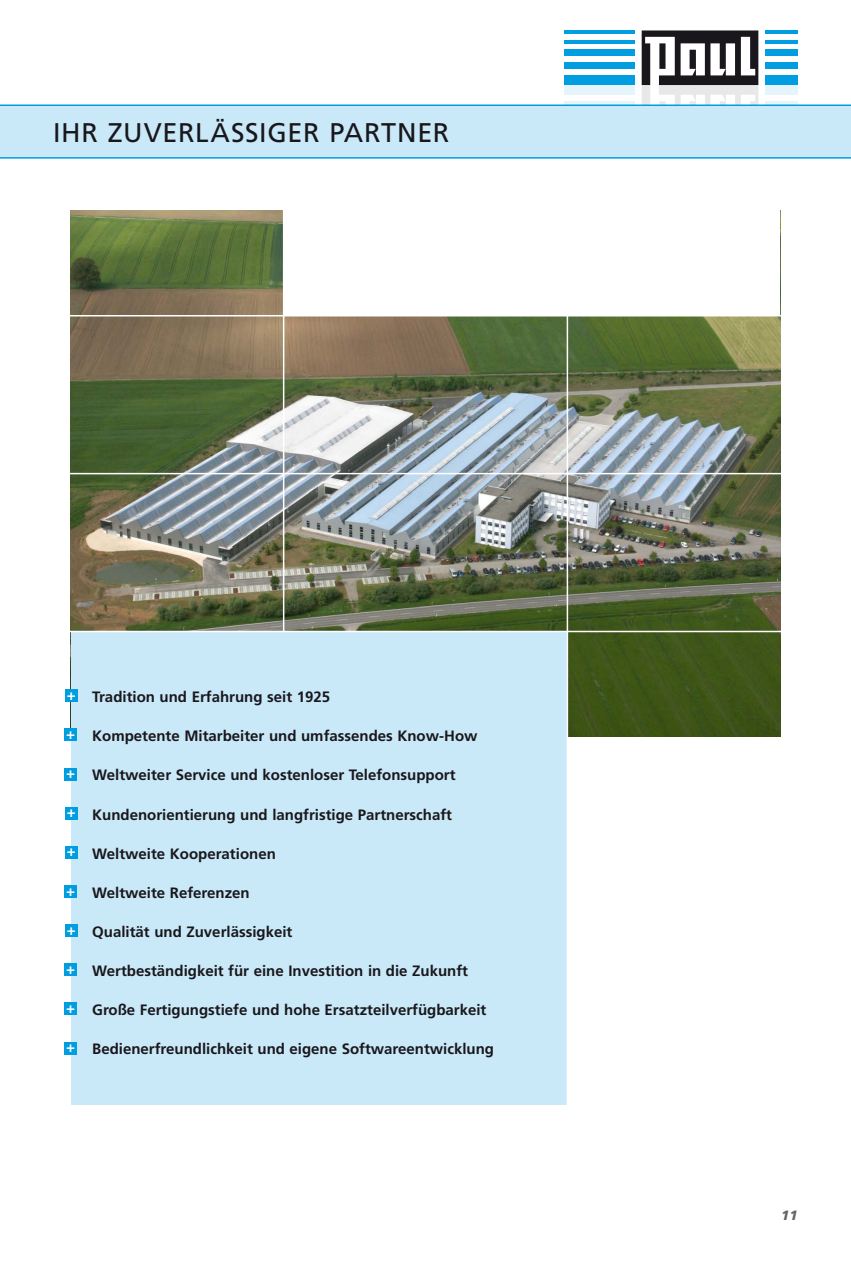
<style>
.page{position:relative;width:851px;height:1263px;background:#fff}
.page>*{position:absolute;margin:0;border:0;box-sizing:border-box;transform-origin:0 0}
.t1{font:27px "Frutiger";letter-spacing:.025em;color:#1a171c}
.t2{font:700 15px "Frutiger";color:#1a171c}
.t3{font:700 15px "Frutiger";color:#fff}
.t4{font:italic 900 13.5px "Frutiger";color:#646567}
</style>
<div class="page">
<div style="left:563px;top:85px;width:71px;height:10px;background:#e6f5fb"></div>
<div style="left:765px;top:85px;width:32px;height:10px;background:#e6f5fb"></div>
<div style="left:563px;top:101px;width:71px;height:7px;background:#e6f5fb"></div>
<div style="left:765px;top:101px;width:32px;height:7px;background:#e6f5fb"></div>
<img style="left:71px;top:210px;width:709px;height:527px">
<div style="left:284px;top:210px;width:496px;height:106px;background:#fff"></div>
<div style="left:0;top:105px;width:850px;height:53px;background:#c9e9f8"></div>
<div style="left:563px;top:75px;width:71px;height:10px;background:#009ee0"></div>
<svg style="left:641px;top:30px;width:117px;height:74px"></svg>
<div style="left:765px;top:75px;width:32px;height:10px;background:#009ee0"></div>
<div style="left:563px;top:62px;width:71px;height:7px;background:#009ee0"></div>
<div style="left:765px;top:62px;width:32px;height:7px;background:#009ee0"></div>
<div style="left:563px;top:50px;width:71px;height:6px;background:#009ee0"></div>
<div style="left:765px;top:50px;width:32px;height:6px;background:#009ee0"></div>
<hr style="left:563px;top:40px;width:71px;height:3px;background:#009ee0">
<hr style="left:765px;top:40px;width:32px;height:3px;background:#009ee0">
<hr style="left:563px;top:30px;width:71px;height:4px;background:#009ee0">
<hr style="left:765px;top:30px;width:32px;height:4px;background:#009ee0">
<hr style="left:0;top:104px;width:850px;height:2px;background:#009ee0">
<hr style="left:0;top:157px;width:850px;height:2px;background:#009ee0">
<div style="left:71px;top:631px;width:496px;height:474px;background:#c9e9f8"></div>
<hr style="left:53px;top:315px;width:744px;height:1px;background:#fff">
<hr style="left:53px;top:473px;width:744px;height:1px;background:#fff">
<hr style="left:53px;top:631px;width:744px;height:1px;background:#fff">
<hr style="left:283px;top:191px;width:1px;height:440px;background:#fff">
<hr style="left:566px;top:191px;width:2px;height:940px;background:#fff">
<div style="left:65px;top:689px;width:13px;height:13px;background:#009ee0"></div>
<div style="left:64px;top:728px;width:13px;height:13px;background:#009ee0"></div>
<div style="left:64px;top:768px;width:13px;height:12px;background:#009ee0"></div>
<div style="left:65px;top:807px;width:13px;height:12px;background:#009ee0"></div>
<div style="left:65px;top:846px;width:13px;height:13px;background:#009ee0"></div>
<div style="left:64px;top:885px;width:13px;height:13px;background:#009ee0"></div>
<div style="left:65px;top:924px;width:13px;height:13px;background:#009ee0"></div>
<div style="left:64px;top:963px;width:13px;height:13px;background:#009ee0"></div>
<div style="left:64px;top:1002px;width:13px;height:13px;background:#009ee0"></div>
<div style="left:64px;top:1042px;width:13px;height:12px;background:#009ee0"></div>
<h1 class="t1" style="left:53px;top:116px;width:397px">IHR ZUVERLÄSSIGER PARTNER</h1>
<p class="t3" style="left:67px;top:686px;width:10px">+</p>
<p class="t3" style="left:66px;top:725px;width:10px">+</p>
<p class="t3" style="left:66px;top:764px;width:10px">+</p>
<p class="t3" style="left:67px;top:803px;width:10px">+</p>
<p class="t3" style="left:67px;top:842px;width:10px">+</p>
<p class="t3" style="left:66px;top:881px;width:10px">+</p>
<p class="t3" style="left:67px;top:921px;width:10px">+</p>
<p class="t3" style="left:66px;top:960px;width:10px">+</p>
<p class="t3" style="left:66px;top:999px;width:10px">+</p>
<p class="t3" style="left:66px;top:1038px;width:10px">+</p>
<p class="t2" style="left:92px;top:688px;width:239px">Tradition und Erfahrung seit 1925</p>
<p class="t2" style="left:92px;top:727px;width:387px">Kompetente Mitarbeiter und umfassendes Know-How</p>
<p class="t2" style="left:92px;top:766px;width:365px">Weltweiter Service und kostenloser Telefonsupport</p>
<p class="t2" style="left:92px;top:805px;width:361px">Kundenorientierung und langfristige Partnerschaft</p>
<p class="t2" style="left:92px;top:845px;width:185px">Weltweite Kooperationen</p>
<p class="t2" style="left:92px;top:884px;width:159px">Weltweite Referenzen</p>
<p class="t2" style="left:92px;top:923px;width:202px">Qualität und Zuverlässigkeit</p>
<p class="t2" style="left:92px;top:962px;width:377px">Wertbeständigkeit für eine Investition in die Zukunft</p>
<p class="t2" style="left:92px;top:1001px;width:396px">Große Fertigungstiefe und hohe Ersatzteilverfügbarkeit</p>
<p class="t2" style="left:92px;top:1040px;width:403px">Bedienerfreundlichkeit und eigene Softwareentwicklung</p>
<p class="t4" style="left:781px;top:1208px;width:18px">11</p>
</div>
